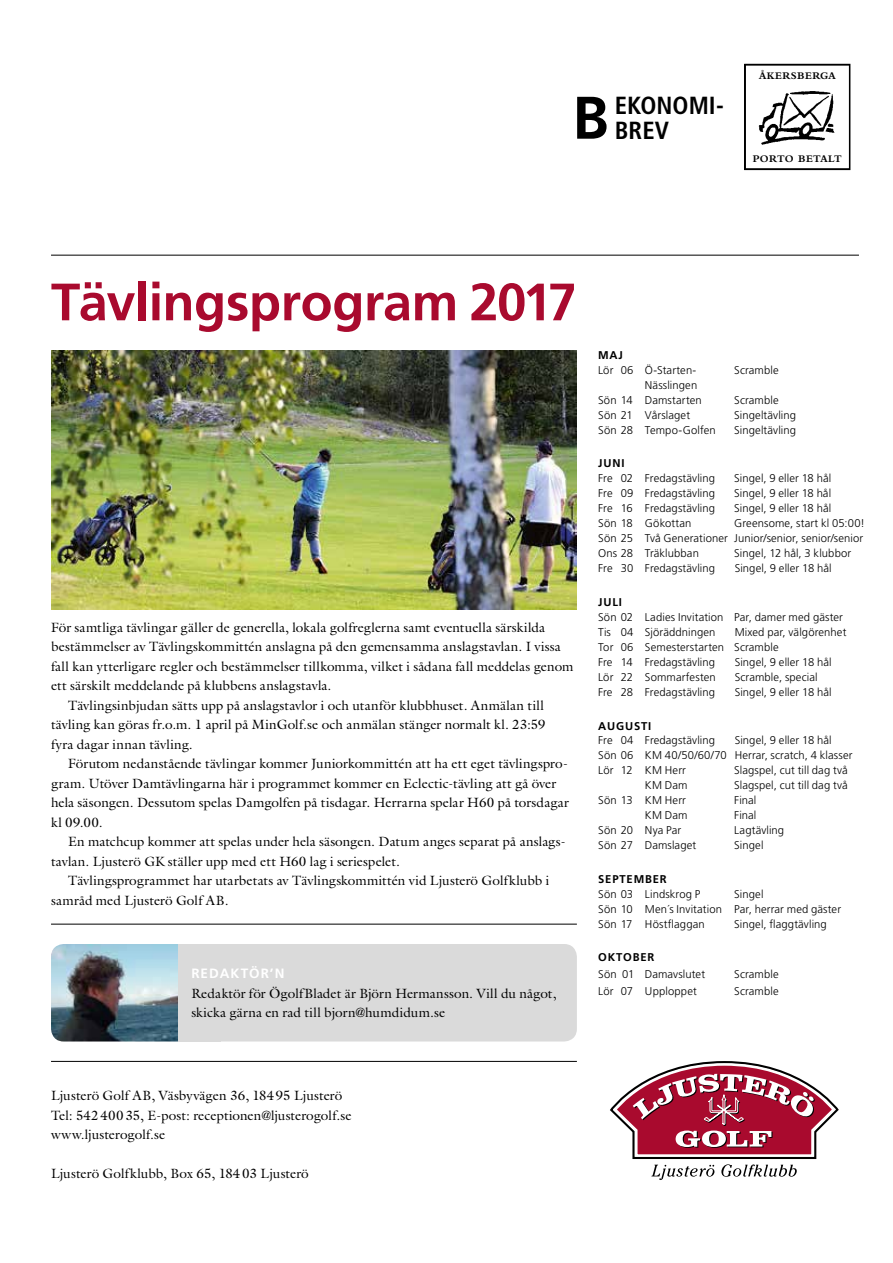
<style>
.page{position:relative;width:893px;height:1263px;background:#fff}
.page>*{position:absolute;margin:0;border:0;box-sizing:border-box;transform-origin:0 0}
.t1{font:700 60px "Frutiger LT Std";color:#000}
.t2{font:700 52.5px "Frutiger LT Std";letter-spacing:-.015em;color:#a90a2e}
.t3{font:700 condensed 24.75px/24.8px "Frutiger LT Std";color:#000}
.t4{font:13.5px/19.5px "Galliard Std";letter-spacing:.005em;color:#000}
.t5{font:700 13.5px "Frutiger LT Std";letter-spacing:.075em;color:#fff}
.t6{font:300 11.25px/15px "Frutiger LT Std";letter-spacing:.01em;color:#000}
.t7{font:700 11.25px "Frutiger LT Std";letter-spacing:.075em;color:#000}
.t8{font:700 10.5px "Bembo Std";letter-spacing:.025em;color:#000}
.t9{font:700 10.5px "Bembo Std";letter-spacing:.05em;color:#000}
</style>
<div class="page">
<svg style="left:610px;top:1061px;width:229px;height:119px"></svg>
<div style="left:744px;top:64px;width:106px;height:106px;border:2px solid #000"></div>
<img style="left:758px;top:91px;width:77px;height:54px">
<hr style="left:51px;top:1061px;width:526px;height:1px;background:#000">
<hr style="left:51px;top:255px;width:808px;height:1px;background:#000">
<hr style="left:51px;top:924px;width:526px;height:1px;background:#000">
<img style="left:51px;top:944px;width:128px;height:97px">
<div style="left:179px;top:944px;width:398px;height:97px;background:#dadada;border-radius:13px"></div>
<div style="left:179px;top:944px;width:42px;height:97px;background:#dadada"></div>
<img style="left:51px;top:350px;width:526px;height:259px">
<h1 class="t1" style="left:572px;top:83px;width:38px">B</h1>
<h3 class="t3" style="left:615px;top:93px;width:110px">EKONOMI-<br>BREV</h3>
<p class="t9" style="left:759px;top:70px;width:79px">ÅKERSBERGA</p>
<p class="t8" style="left:753px;top:152px;width:90px">PORTO BETALT</p>
<h2 class="t2" style="left:51px;top:271px;width:527px">Tävlingsprogram 2017</h2>
<p class="t7" style="left:598px;top:348px;width:26px">MAJ</p>
<p class="t6" style="left:598px;top:363px;width:100px">Lör 06 Ö-Starten-</p>
<p class="t6" style="left:734px;top:363px;width:46px">Scramble</p>
<p class="t6" style="left:598px;top:378px;width:105px;text-indent:47px">Nässlingen<br>Sön 14 Damstarten</p>
<p class="t6" style="left:734px;top:393px;width:46px">Scramble</p>
<p class="t4" style="left:51px;top:617px;width:496px">För samtliga tävlingar gäller de generella, lokala golfreglerna samt eventuella särskilda</p>
<p class="t4" style="left:51px;top:637px;width:511px">bestämmelser av Tävlingskommittén anslagna på den gemensamma anslagstavlan. I vissa</p>
<p class="t4" style="left:51px;top:656px;width:524px">fall kan ytterligare regler och bestämmelser tillkomma, vilket i sådana fall meddelas genom</p>
<p class="t4" style="left:51px;top:676px;width:282px">ett särskilt meddelande på klubbens anslagstavla.</p>
<p class="t4" style="left:68px;top:695px;width:477px">Tävlingsinbjudan sätts upp på anslagstavlor i och utanför klubbhuset. Anmälan till</p>
<p class="t4" style="left:51px;top:715px;width:496px">tävling kan göras fr.o.m. 1 april på MinGolf.se och anmälan stänger normalt kl. 23:59</p>
<p class="t4" style="left:51px;top:734px;width:143px">fyra dagar innan tävling.</p>
<p class="t4" style="left:68px;top:754px;width:501px">Förutom nedanstående tävlingar kommer Juniorkommittén att ha ett eget tävlingspro-</p>
<p class="t4" style="left:51px;top:773px;width:507px">gram. Utöver Damtävlingarna här i programmet kommer en Eclectic-tävling att gå över</p>
<p class="t4" style="left:51px;top:793px;width:519px">hela säsongen. Dessutom spelas Damgolfen på tisdagar. Herrarna spelar H60 på torsdagar</p>
<p class="t4" style="left:51px;top:812px;width:53px">kl 09.00.</p>
<p class="t4" style="left:68px;top:832px;width:497px">En matchcup kommer att spelas under hela säsongen. Datum anges separat på anslags-</p>
<p class="t4" style="left:51px;top:851px;width:351px">tavlan. Ljusterö GK ställer upp med ett H60 lag i seriespelet.</p>
<p class="t4" style="left:68px;top:871px;width:483px">Tävlingsprogrammet har utarbetats av Tävlingskommittén vid Ljusterö Golfklubb i</p>
<p class="t4" style="left:51px;top:890px;width:179px">samråd med Ljusterö Golf AB.</p>
<p class="t5" style="left:191px;top:966px;width:95px">REDAKTÖR’N</p>
<p class="t4" style="left:191px;top:983px;width:367px">Redaktör för ÖgolfBladet är Björn Hermansson. Vill du något, skicka gärna en rad till bjorn@humdidum.se</p>
<p class="t6" style="left:598px;top:408px;width:93px">Sön 21 Vårslaget</p>
<p class="t6" style="left:734px;top:408px;width:63px">Singeltävling</p>
<p class="t6" style="left:598px;top:423px;width:119px">Sön 28 Tempo-Golfen</p>
<p class="t6" style="left:734px;top:423px;width:63px">Singeltävling</p>
<p class="t7" style="left:598px;top:457px;width:28px">JUNI</p>
<p class="t6" style="left:598px;top:471px;width:118px">Fre 02 Fredagstävling</p>
<p class="t6" style="left:734px;top:471px;width:98px">Singel, 9 eller 18 hål</p>
<p class="t6" style="left:598px;top:486px;width:118px">Fre 09 Fredagstävling</p>
<p class="t6" style="left:734px;top:486px;width:98px">Singel, 9 eller 18 hål</p>
<p class="t6" style="left:598px;top:501px;width:118px">Fre 16 Fredagstävling</p>
<p class="t6" style="left:734px;top:501px;width:98px">Singel, 9 eller 18 hål</p>
<p class="t6" style="left:598px;top:516px;width:95px">Sön 18 Gökottan</p>
<p class="t6" style="left:598px;top:516px;width:268px;text-indent:136px">Greensome, start kl 05:00!<br>Sön 25 Två Generationer Junior/senior, senior/senior<br>Ons 28 Träklubban</p>
<p class="t6" style="left:734px;top:546px;width:119px">Singel, 12 hål, 3 klubbor</p>
<p class="t6" style="left:598px;top:561px;width:118px">Fre 30 Fredagstävling</p>
<p class="t6" style="left:735px;top:561px;width:98px">Singel, 9 eller 18 hål</p>
<p class="t7" style="left:598px;top:595px;width:25px">JULI</p>
<p class="t6" style="left:598px;top:610px;width:246px">Sön 02 Ladies Invitation Par, damer med gäster<br>Tis 04 Sjöräddningen</p>
<p class="t6" style="left:598px;top:625px;width:250px;text-indent:136px">Mixed par, välgörenhet<br>Tor 06 Semesterstarten Scramble<br>Fre 14 Fredagstävling</p>
<p class="t6" style="left:735px;top:655px;width:98px">Singel, 9 eller 18 hål</p>
<p class="t6" style="left:598px;top:670px;width:119px">Lör 22 Sommarfesten</p>
<p class="t6" style="left:735px;top:670px;width:84px">Scramble, special</p>
<p class="t6" style="left:598px;top:685px;width:118px">Fre 28 Fredagstävling</p>
<p class="t6" style="left:735px;top:685px;width:98px">Singel, 9 eller 18 hål</p>
<p class="t7" style="left:598px;top:719px;width:55px">AUGUSTI</p>
<p class="t6" style="left:598px;top:733px;width:118px">Fre 04 Fredagstävling</p>
<p class="t6" style="left:598px;top:733px;width:256px;text-indent:136px">Singel, 9 eller 18 hål<br>Sön 06 KM 40/50/60/70 Herrar, scratch, 4 klasser<br>Lör 12 KM Herr</p>
<p class="t6" style="left:734px;top:763px;width:115px">Slagspel, cut till dag två</p>
<p class="t6" style="left:645px;top:778px;width:44px">KM Dam</p>
<p class="t6" style="left:734px;top:778px;width:115px">Slagspel, cut till dag två</p>
<p class="t6" style="left:598px;top:793px;width:89px">Sön 13 KM Herr</p>
<p class="t6" style="left:734px;top:793px;width:24px">Final</p>
<p class="t6" style="left:645px;top:808px;width:44px">KM Dam</p>
<p class="t6" style="left:734px;top:808px;width:24px">Final</p>
<p class="t6" style="left:598px;top:823px;width:85px">Sön 20 Nya Par</p>
<p class="t6" style="left:734px;top:823px;width:51px">Lagtävling</p>
<p class="t6" style="left:598px;top:838px;width:100px">Sön 27 Damslaget</p>
<p class="t6" style="left:734px;top:838px;width:31px">Singel</p>
<p class="t7" style="left:598px;top:872px;width:70px">SEPTEMBER</p>
<p class="t6" style="left:598px;top:887px;width:104px">Sön 03 Lindskrog P</p>
<p class="t6" style="left:598px;top:887px;width:244px;text-indent:136px">Singel<br>Sön 10 Men´s Invitation Par, herrar med gäster<br>Sön 17 Höstflaggan</p>
<p class="t6" style="left:734px;top:917px;width:94px">Singel, flaggtävling</p>
<p class="t7" style="left:598px;top:951px;width:58px">OKTOBER</p>
<p class="t6" style="left:598px;top:967px;width:108px">Sön 01 Damavslutet</p>
<p class="t6" style="left:734px;top:967px;width:46px">Scramble</p>
<p class="t6" style="left:598px;top:983px;width:100px">Lör 07 Upploppet</p>
<p class="t6" style="left:734px;top:983px;width:46px">Scramble</p>
<p class="t4" style="left:51px;top:1085px;width:302px">Ljusterö Golf AB, Väsbyvägen 36, 18495 Ljusterö<br>Tel: 54240035, E-post: receptionen@ljusterogolf.se www.ljusterogolf.se</p>
<p class="t4" style="left:51px;top:1163px;width:259px">Ljusterö Golfklubb, Box 65, 18403 Ljusterö</p>
</div>
